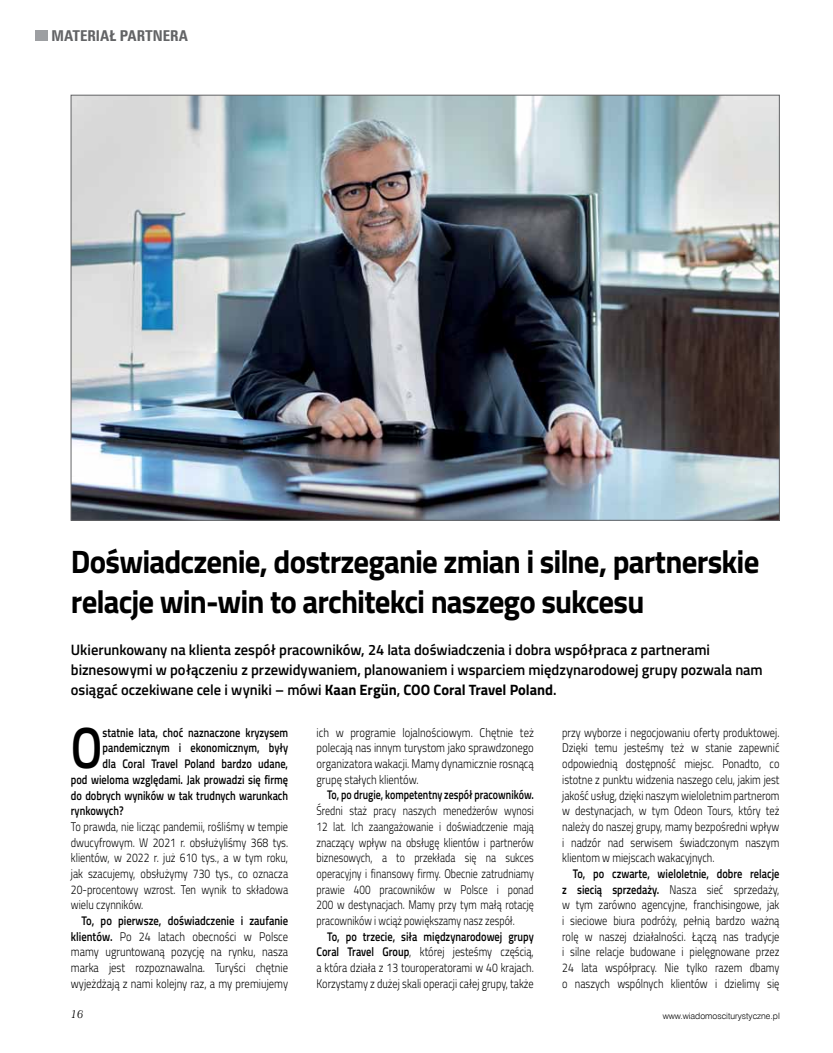
<style>
.page{position:relative;width:833px;height:1053px;background:#fff}
.page>*{position:absolute;margin:0;border:0;box-sizing:border-box;transform-origin:0 0}
.t1{font:600 58.25px "Titillium";color:#000;scale:.83 1}
.t2{font:700 32.5px/40px "Titillium";letter-spacing:-.03em;color:#000;scale:.95 1}
.t3{font:600 15px/20px "Titillium";letter-spacing:-.005em;color:#000}
.t4{font:700 15px "Zurich Cn EU";color:#636466}
.t5{font:300 12.5px/15.6px "Titillium";color:#000;text-align:justify;scale:.83 1}
.t6{font:300 12.5px/15.6px "Titillium";color:#000;text-align:justify;scale:.85 1}
.t7{font:300 12.5px/15.6px "Titillium";color:#000;text-align:justify;scale:.8 1}
.t8{font:600 12.5px "Titillium";color:#000;scale:.83 1}
.t9{font:600 12.5px "Titillium";color:#000;scale:.8 1}
.t10{font:italic 11.25px "Century 751 EU";color:#000}
.t11{font:8.75px "Swis 721 Lt EU";color:#000}
.s1{font-weight:700}
.s2{font-weight:600}
</style>
<div class="page">
<div style="left:35px;top:30px;width:13px;height:11px;background:#9d9fa2"></div>
<img style="left:73px;top:97px;width:704px;height:421px">
<p class="t4" style="left:52px;top:26px;width:138px">MATERIAŁ PARTNERA</p>
<h2 class="t2" style="left:71px;top:540px;width:726px">Doświadczenie, dostrzeganie zmian i silne, partnerskie relacje win-win to architekci naszego sukcesu</h2>
<p class="t3" style="left:71px;top:638px;width:693px">Ukierunkowany na klienta zespół pracowników, 24 lata doświadczenia i dobra współpraca z partnerami biznesowymi w połączeniu z przewidywaniem, planowaniem i wsparciem międzynarodowej grupy pozwala nam osiągać oczekiwane cele i wyniki – mówi <span class="s1">Kaan Ergün</span>, <span class="s1">COO Coral Travel Poland</span>.</p>
<h1 class="t1" style="left:71px;top:704px;width:40px">O</h1>
<p class="t8" style="left:103px;top:723px;width:225px">statnie lata, choć naznaczone kryzysem</p>
<p class="t6" style="left:316px;top:724px;width:257px">ich w programie lojalnościowym. Chętnie też polecają nas innym turystom jako sprawdzonego organizatora wakacji. Mamy dynamicznie rosnącą grupę stałych klientów.</p>
<p class="t9" style="left:327px;top:785px;width:260px">To, po drugie, kompetentny zespół pracowników.</p>
<p class="t7" style="left:316px;top:802px;width:273px">Średni staż pracy naszych menedżerów wynosi 12 lat. Ich zaangażowanie i doświadczenie mają znaczący wpływ na obsługę klientów i partnerów biznesowych, a to przekłada się na sukces operacyjny i finansowy firmy. Obecnie zatrudniamy prawie 400 pracowników w Polsce i ponad 200 w destynacjach. Mamy przy tym małą rotację pracowników i wciąż powiększamy nasz zespół.</p>
<p class="t5" style="left:316px;top:927px;width:263px;text-indent:11px"><span class="s2">To, po trzecie, siła międzynarodowej grupy Coral Travel Group</span>, której jesteśmy częścią, a która działa z 13 touroperatorami w 40 krajach.<br>Korzystamy z dużej skali operacji całej grupy, także</p>
<p class="t5" style="left:562px;top:724px;width:263px">przy wyborze i negocjowaniu oferty produktowej.<br>Dzięki temu jesteśmy też w stanie zapewnić odpowiednią dostępność miejsc. Ponadto, co istotne z punktu widzenia naszego celu, jakim jest jakość usług, dzięki naszym wieloletnim partnerom w destynacjach, w tym Odeon Tours, który też należy do naszej grupy, mamy bezpośredni wpływ i nadzór nad serwisem świadczonym naszym klientom w miejscach wakacyjnych.</p>
<p class="t5" style="left:562px;top:865px;width:263px;text-indent:11px"><span class="s2">To, po czwarte, wieloletnie, dobre relacje z siecią sprzedaży.</span> Nasza sieć sprzedaży, w tym zarówno agencyjne, franchisingowe, jak i sieciowe biura podróży, pełnią bardzo ważną rolę w naszej działalności. Łączą nas tradycje i silne relacje budowane i pielęgnowane przez 24 lata współpracy. Nie tylko razem dbamy o naszych wspólnych klientów i dzielimy się</p>
<p class="t8" style="left:103px;top:738px;width:225px">pandemicznym i ekonomicznym, były</p>
<p class="t8" style="left:103px;top:754px;width:225px">dla Coral Travel Poland bardzo udane,</p>
<p class="t8" style="left:71px;top:770px;width:263px">pod wieloma względami. Jak prowadzi się firmę</p>
<p class="t8" style="left:71px;top:785px;width:263px">do dobrych wyników w tak trudnych warunkach</p>
<p class="t8" style="left:71px;top:801px;width:65px">rynkowych?</p>
<p class="t5" style="left:71px;top:818px;width:263px">To prawda, nie licząc pandemii, rośliśmy w tempie dwucyfrowym. W 2021 r. obsłużyliśmy 368 tys. klientów, w 2022 r. już 610 tys., a w tym roku, jak szacujemy, obsłużymy 730 tys., co oznacza 20-procentowy wzrost. Ten wynik to składowa wielu czynników.</p>
<p class="t6" style="left:71px;top:912px;width:257px;text-indent:11px"><span class="s2">To, po pierwsze, doświadczenie i zaufanie klientów.</span> Po 24 latach obecności w Polsce mamy ugruntowaną pozycję na rynku, nasza marka jest rozpoznawalna. Turyści chętnie wyjeżdżają z nami kolejny raz, a my premiujemy</p>
<p class="t10" style="left:71px;top:1007px;width:14px">16</p>
<p class="t11" style="left:663px;top:1010px;width:118px">www.wiadomosciturystyczne.pl</p>
</div>
